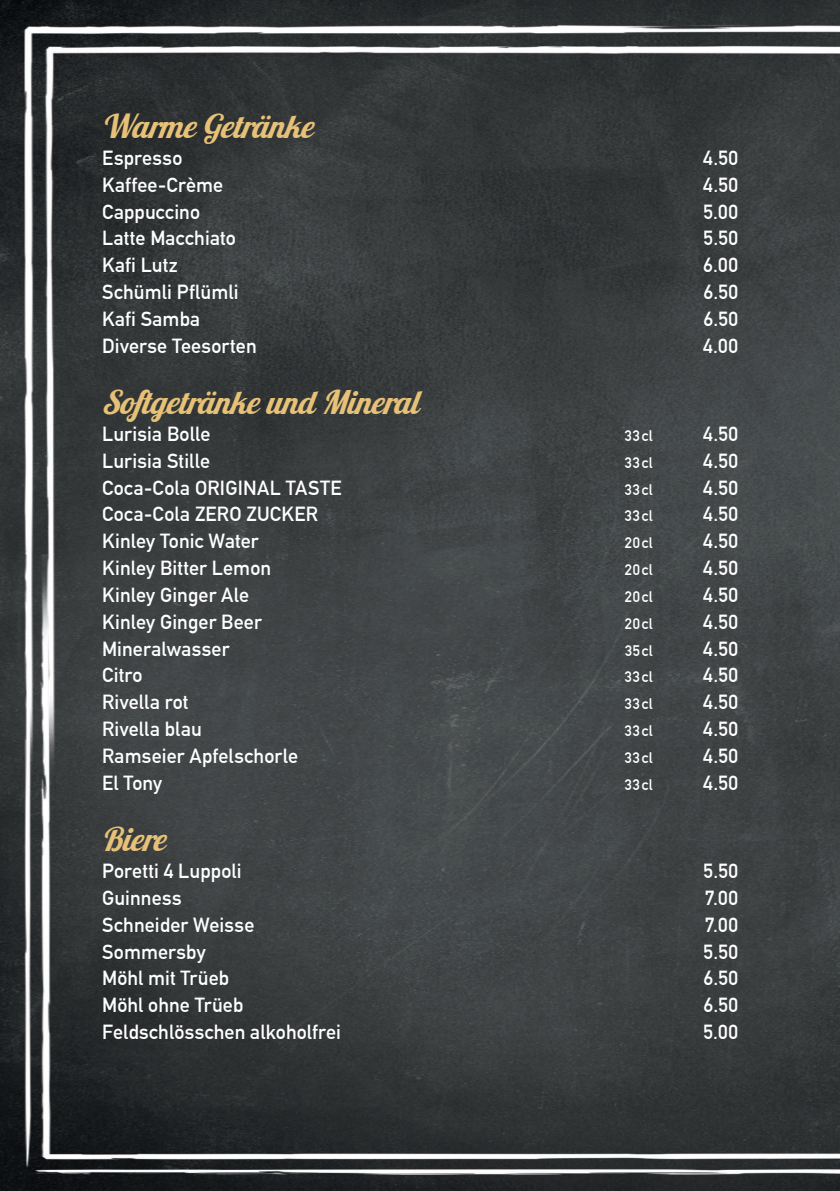
<style>
.page{position:relative;width:840px;height:1191px;background:#fff}
.page>*{position:absolute;margin:0;border:0;box-sizing:border-box;transform-origin:0 0}
.t1{font:italic 32px "Galada";color:#e6c177}
.t2{font:700 20px "DIN Alternate";letter-spacing:.01em;color:#fff}
.t3{font:700 15px "DIN Alternate";letter-spacing:.04em;color:#fff}
</style>
<div class="page">
<img style="left:0;top:0;width:839px;height:1191px">
<h1 class="t1" style="left:102px;top:108px;width:221px">WarmeGetränke</h1>
<p class="t2" style="left:102px;top:143px;width:82px">Espresso</p>
<p class="t2" style="left:702px;top:143px;width:36px">4.50</p>
<p class="t2" style="left:102px;top:169px;width:123px">Kaffee-Crème</p>
<p class="t2" style="left:702px;top:169px;width:36px">4.50</p>
<p class="t2" style="left:102px;top:196px;width:99px">Cappuccino</p>
<p class="t2" style="left:703px;top:196px;width:36px">5.00</p>
<p class="t2" style="left:102px;top:223px;width:135px">Latte Macchiato</p>
<p class="t2" style="left:703px;top:223px;width:36px">5.50</p>
<p class="t2" style="left:102px;top:250px;width:77px">Kafi Lutz</p>
<p class="t2" style="left:702px;top:250px;width:36px">6.00</p>
<p class="t2" style="left:102px;top:277px;width:138px">Schümli Pflümli</p>
<p class="t2" style="left:703px;top:277px;width:36px">6.50</p>
<p class="t2" style="left:102px;top:303px;width:100px">Kafi Samba</p>
<p class="t2" style="left:703px;top:303px;width:36px">6.50</p>
<p class="t2" style="left:102px;top:330px;width:156px">Diverse Teesorten</p>
<p class="t2" style="left:702px;top:330px;width:37px">4.00</p>
<h1 class="t1" style="left:102px;top:384px;width:327px">SoftgetränkeundMineral</h1>
<p class="t2" style="left:102px;top:419px;width:110px">Lurisia Bolle</p>
<p class="t3" style="left:624px;top:424px;width:29px">33cl</p>
<p class="t2" style="left:702px;top:419px;width:36px">4.50</p>
<p class="t2" style="left:102px;top:445px;width:109px">Lurisia Stille</p>
<p class="t3" style="left:624px;top:451px;width:29px">33cl</p>
<p class="t2" style="left:702px;top:445px;width:36px">4.50</p>
<p class="t2" style="left:102px;top:472px;width:241px">Coca-Cola ORIGINAL TASTE</p>
<p class="t3" style="left:624px;top:478px;width:29px">33cl</p>
<p class="t2" style="left:702px;top:472px;width:36px">4.50</p>
<p class="t2" style="left:102px;top:499px;width:217px">Coca-Cola ZERO ZUCKER</p>
<p class="t3" style="left:624px;top:505px;width:29px">33cl</p>
<p class="t2" style="left:702px;top:499px;width:36px">4.50</p>
<p class="t2" style="left:102px;top:526px;width:158px">Kinley Tonic Water</p>
<p class="t3" style="left:624px;top:531px;width:29px">20cl</p>
<p class="t2" style="left:702px;top:526px;width:36px">4.50</p>
<p class="t2" style="left:102px;top:553px;width:170px">Kinley Bitter Lemon</p>
<p class="t3" style="left:624px;top:558px;width:29px">20cl</p>
<p class="t2" style="left:702px;top:553px;width:36px">4.50</p>
<p class="t2" style="left:102px;top:579px;width:148px">Kinley Ginger Ale</p>
<p class="t3" style="left:624px;top:585px;width:29px">20cl</p>
<p class="t2" style="left:702px;top:579px;width:36px">4.50</p>
<p class="t2" style="left:102px;top:606px;width:161px">Kinley Ginger Beer</p>
<p class="t3" style="left:624px;top:612px;width:29px">20cl</p>
<p class="t2" style="left:702px;top:606px;width:36px">4.50</p>
<p class="t2" style="left:102px;top:633px;width:129px">Mineralwasser</p>
<p class="t3" style="left:624px;top:639px;width:29px">35cl</p>
<p class="t2" style="left:702px;top:633px;width:36px">4.50</p>
<p class="t2" style="left:102px;top:660px;width:42px">Citro</p>
<p class="t3" style="left:624px;top:665px;width:29px">33cl</p>
<p class="t2" style="left:702px;top:660px;width:36px">4.50</p>
<p class="t2" style="left:102px;top:687px;width:88px">Rivella rot</p>
<p class="t3" style="left:624px;top:692px;width:29px">33cl</p>
<p class="t2" style="left:702px;top:687px;width:36px">4.50</p>
<p class="t2" style="left:102px;top:714px;width:101px">Rivella blau</p>
<p class="t3" style="left:624px;top:719px;width:29px">33cl</p>
<p class="t2" style="left:702px;top:714px;width:36px">4.50</p>
<p class="t2" style="left:102px;top:740px;width:197px">Ramseier Apfelschorle</p>
<p class="t3" style="left:624px;top:746px;width:29px">33cl</p>
<p class="t2" style="left:702px;top:740px;width:36px">4.50</p>
<p class="t2" style="left:102px;top:767px;width:61px">El Tony</p>
<p class="t3" style="left:624px;top:773px;width:29px">33cl</p>
<p class="t2" style="left:702px;top:767px;width:36px">4.50</p>
<h1 class="t1" style="left:102px;top:821px;width:74px">Biere</h1>
<p class="t2" style="left:102px;top:855px;width:141px">Poretti 4 Luppoli</p>
<p class="t2" style="left:703px;top:855px;width:36px">5.50</p>
<p class="t2" style="left:102px;top:882px;width:81px">Guinness</p>
<p class="t2" style="left:704px;top:882px;width:35px">7.00</p>
<p class="t2" style="left:102px;top:909px;width:154px">Schneider Weisse</p>
<p class="t2" style="left:704px;top:909px;width:35px">7.00</p>
<p class="t2" style="left:102px;top:936px;width:105px">Sommersby</p>
<p class="t2" style="left:703px;top:936px;width:36px">5.50</p>
<p class="t2" style="left:102px;top:963px;width:128px">Möhl mit Trüeb</p>
<p class="t2" style="left:703px;top:963px;width:36px">6.50</p>
<p class="t2" style="left:102px;top:990px;width:143px">Möhl ohne Trüeb</p>
<p class="t2" style="left:703px;top:990px;width:36px">6.50</p>
<p class="t2" style="left:102px;top:1016px;width:240px">Feldschlösschen alkoholfrei</p>
<p class="t2" style="left:703px;top:1016px;width:36px">5.00</p>
</div>
